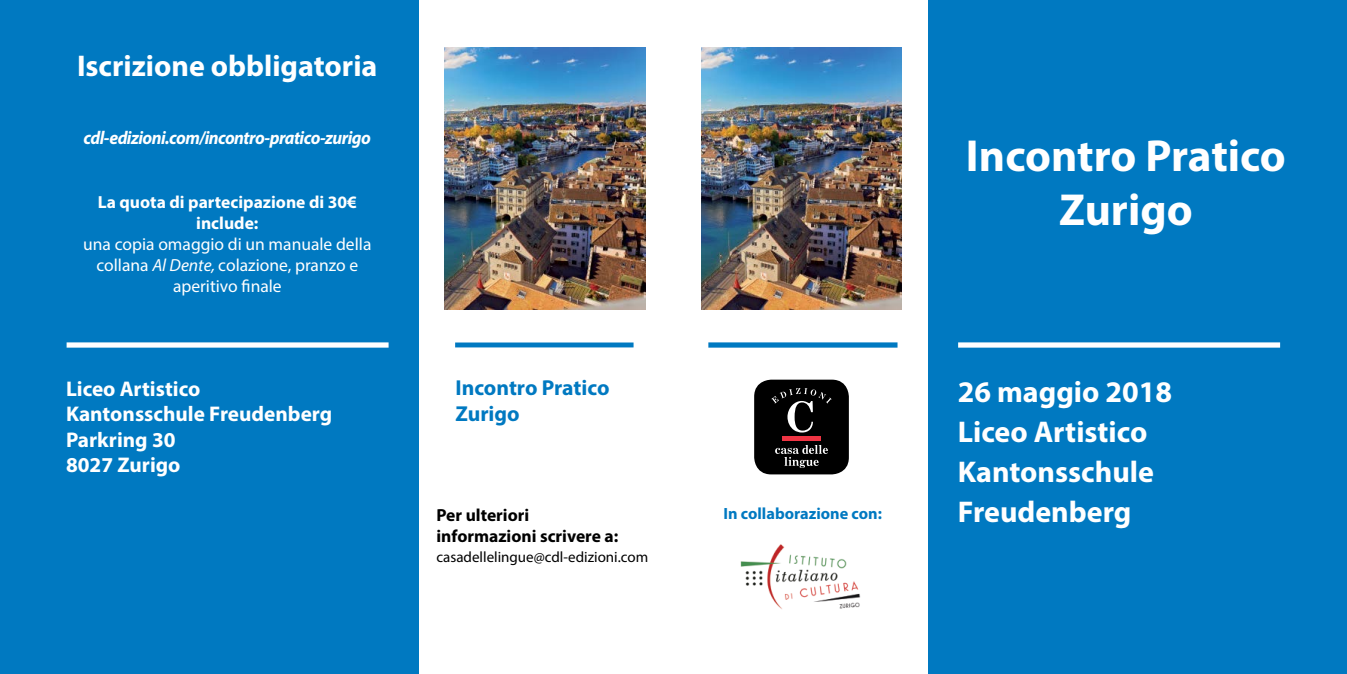
<style>
.page{position:relative;width:1347px;height:674px;background:#fff}
.page>*{position:absolute;margin:0;border:0;box-sizing:border-box;transform-origin:0 0}
.t1{font:700 45px/54px "Myriad Pro";color:#fff;text-align:center}
.Estilo_de_párrafo_1{font:700 30px/40px "Myriad Pro";color:#fff}
.t2{font:700 21.62px/26px "Myriad Pro";color:#0079c1}
.t3{font:700 21.25px "Myriad Pro";color:#fff}
.Estilo_de_párrafo_1-2{font:italic 700 18.5px "Myriad Pro";letter-spacing:-.03em;color:#fff;scale:.94 1}
.t4{font:17.5px/21px "Myriad Pro";color:#fff;text-align:center}
.t5{font:700 17.5px/21px "Myriad Pro";color:#fff;text-align:center}
.t6{font:700 17.5px "Myriad Pro";color:#000}
.t7{font:700 16.25px "Myriad Pro";color:#0079c1}
.t8{font:15px "Myriad Pro";color:#000}
.s1{font-style:italic}
</style>
<div class="page">
<div style="left:0;top:0;width:418px;height:673px;background:#0079c1"></div>
<div style="left:928px;top:0;width:418px;height:673px;background:#0079c1"></div>
<div style="left:708px;top:342px;width:189px;height:5px;background:#0079c1"></div>
<img style="left:444px;top:48px;width:201px;height:261px">
<div style="left:455px;top:342px;width:178px;height:5px;background:#0079c1"></div>
<div style="left:958px;top:342px;width:322px;height:5px;background:#fff"></div>
<img style="left:740px;top:544px;width:121px;height:65px">
<div style="left:67px;top:342px;width:321px;height:5px;background:#fff"></div>
<img style="left:701px;top:48px;width:201px;height:261px">
<div style="left:754px;top:379px;width:95px;height:95px;background:#000;border-radius:17px"></div>
<hr style="left:782px;top:436px;width:38px;height:4px;background:#ee3443">
<svg style="left:775px;top:445px;width:53px;height:22px"></svg>
<svg style="left:771px;top:388px;width:60px;height:44px"></svg>
<p class="Estilo_de_párrafo_1" style="left:77px;top:45px;width:302px">Iscrizione obbligatoria</p>
<p class="Estilo_de_párrafo_1-2" style="left:84px;top:126px;width:307px">cdl-edizioni.com/incontro-pratico-zurigo</p>
<p class="t5" style="left:98px;top:191px;width:261px">La quota di partecipazione di 30€ include:</p>
<p class="t4" style="left:83px;top:233px;width:290px">una copia omaggio di un manuale della collana <span class="s1">Al Dente,</span> colazione, pranzo e aperitivo finale</p>
<p class="t3" style="left:66px;top:374px;width:136px">Liceo Artistico</p>
<p class="t3" style="left:66px;top:400px;width:268px">Kantonsschule Freudenberg</p>
<p class="t3" style="left:66px;top:425px;width:111px">Parkring 30</p>
<p class="t3" style="left:66px;top:451px;width:116px">8027 Zurigo</p>
<p class="t1" style="left:966px;top:127px;width:321px">Incontro Pratico<br>Zurigo</p>
<p class="t2" style="left:455px;top:374px;width:155px">Incontro Pratico<br>Zurigo</p>
<p class="Estilo_de_párrafo_1" style="left:957px;top:370px;width:216px">26 maggio 2018</p>
<p class="Estilo_de_párrafo_1" style="left:957px;top:410px;width:198px">Liceo Artistico<br>Kantonsschule</p>
<p class="t6" style="left:436px;top:503px;width:94px">Per ulteriori</p>
<p class="Estilo_de_párrafo_1" style="left:957px;top:490px;width:175px">Freudenberg</p>
<p class="t6" style="left:436px;top:524px;width:183px">informazioni scrivere a:</p>
<p class="t8" style="left:436px;top:547px;width:213px">casadellelingue@cdl-edizioni.com</p>
<p class="t7" style="left:723px;top:502px;width:160px">In collaborazione con:</p>
</div>
